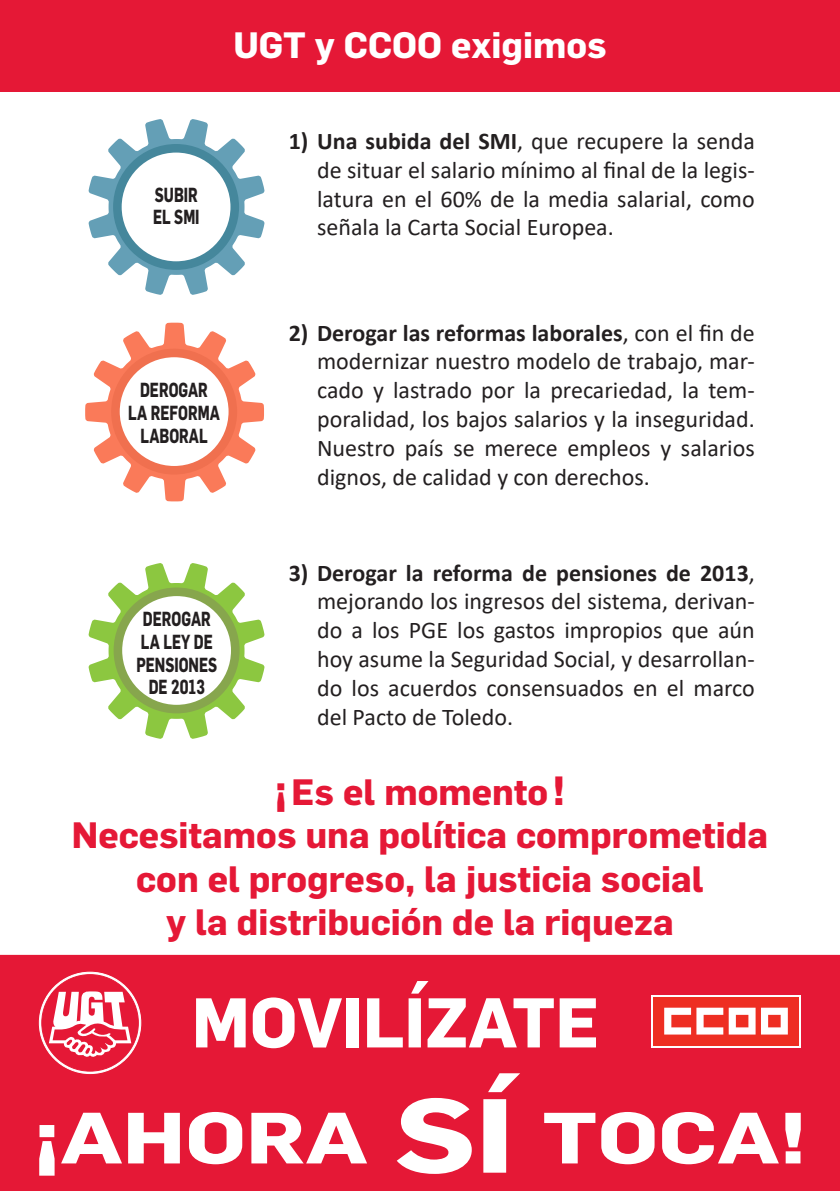
<style>
.page{position:relative;width:840px;height:1191px;background:#fff}
.page>*{position:absolute;margin:0;border:0;box-sizing:border-box;transform-origin:0 0}
.t1{font:700 71px "Flama";color:#fff;scale:1.23 1}
.t2{font:700 68.8px "Flama";color:#fff}
.t3{font:700 36px/43.2px "Flama";color:#e51836;text-align:center}
.t4{font:700 36px "Flama";color:#fff}
.t5{font:24px/28.8px "Calibri";color:#231f20;text-align:justify}
.t6{font:700 20px/22.8px "Flama";color:#231f20;text-align:center;scale:.71 1}
.s1{font-weight:700}
.s2{font-size:40px}
.s3{font-size:103px}
</style>
<div class="page">
<div style="left:0;top:955px;width:839px;height:236px;background:#e51836"></div>
<svg style="left:39px;top:972px;width:102px;height:101px"></svg>
<div style="left:42px;top:974px;width:96px;height:97px;background:#e51836;border-radius:50%"></div>
<svg style="left:49px;top:991px;width:82px;height:67px"></svg>
<div style="left:651px;top:994px;width:149px;height:53px;background:linear-gradient(to right,#fff,#fff)"></div>
<div style="left:653px;top:997px;width:145px;height:48px;background:#ee2e22"></div>
<svg style="left:664px;top:1007px;width:26px;height:27px"></svg>
<svg style="left:696px;top:1007px;width:91px;height:27px"></svg>
<svg style="left:88px;top:563px;width:176px;height:176px"></svg>
<div style="left:118px;top:592px;width:117px;height:117px;background:#fff;border-radius:50%"></div>
<div style="left:113px;top:587px;width:126px;height:126px;border:9px solid #87a64d;border-radius:50%"></div>
<svg style="left:88px;top:119px;width:176px;height:176px"></svg>
<div style="left:117px;top:148px;width:118px;height:118px;background:#fff;border-radius:50%"></div>
<div style="left:113px;top:144px;width:126px;height:126px;border:9px solid #45879c;border-radius:50%"></div>
<svg style="left:85px;top:322px;width:179px;height:179px"></svg>
<div style="left:115px;top:353px;width:118px;height:117px;background:#fff;border-radius:50%"></div>
<div style="left:111px;top:349px;width:126px;height:125px;border:9px solid #f0704f;border-radius:50%"></div>
<div style="left:0;top:0;width:839px;height:91px;background:#e51836"></div>
<p class="t6" style="left:153px;top:182px;width:67px;text-align:left">SUBIR<br>EL SMI</p>
<p class="t4" style="left:233px;top:24px;width:374px">UGT y CCOO exigimos</p>
<p class="t5" style="left:317px;top:126px;width:439px;text-indent:-28px"><span class="s1">1) Una subida del SMI</span>, que recupere la senda de situar el salario mínimo al final de la legis&shy;latura en el 60% de la media salarial, como señala la Carta Social Europea.</p>
<p class="t6" style="left:128px;top:378px;width:131px">DEROGAR<br>LA REFORMA<br>LABORAL</p>
<p class="t6" style="left:136px;top:607px;width:115px">DEROGAR<br>LA LEY DE<br>PENSIONES<br>DE 2013</p>
<p class="t5" style="left:317px;top:318px;width:439px;text-indent:-28px"><span class="s1">2) Derogar las reformas laborales</span>, con el fin de modernizar nuestro modelo de trabajo, mar&shy;cado y lastrado por la precariedad, la tem&shy;poralidad, los bajos salarios y la inseguridad.<br>Nuestro país se merece empleos y salarios dignos, de calidad y con derechos.</p>
<p class="t5" style="left:317px;top:557px;width:439px;text-indent:-28px"><span class="s1">3) Derogar la reforma de pensiones de 2013</span>, mejorando los ingresos del sistema, derivan&shy;do a los PGE los gastos impropios que aún hoy asume la Seguridad Social, y desarrollan&shy;do los acuerdos consensuados en el marco del Pacto de Toledo.</p>
<p class="t3" style="left:275px;top:770px;width:291px"><span class="s2">¡</span>Es el momento<span class="s2">!</span></p>
<p class="t3" style="left:72px;top:813px;width:697px">Necesitamos una política comprometida con el progreso, la justicia social<br>y la distribución de la riqueza</p>
<p class="t2" style="left:192px;top:981px;width:409px">MOVILÍZATE</p>
<h1 class="t1" style="left:33px;top:1095px;width:629px">¡AHORA <span class="s3">SÍ</span> TOCA!</h1>
</div>
